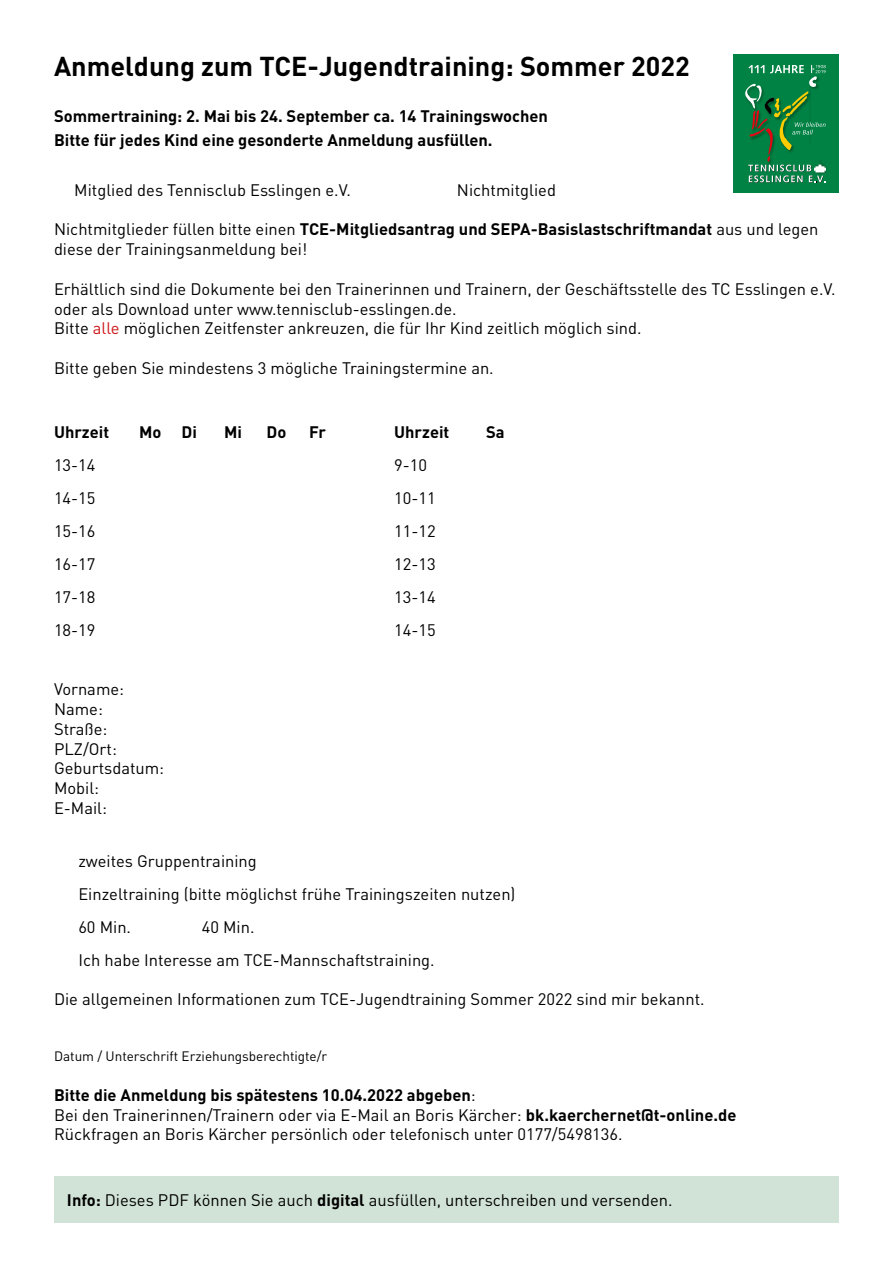
<style>
.page{position:relative;width:893px;height:1263px;background:#fff}
.page>*{position:absolute;margin:0;border:0;box-sizing:border-box;transform-origin:0 0}
.t1{font:700 27px "DIN";color:#000}
.t2{font:16.5px/19.8px "DIN";color:#000}
.t3{font:700 16.5px/24px "DIN";color:#000}
.t4{font:13.5px "DIN";color:#000}
.s1{font-weight:700}
.s2{color:#cd1719}
</style>
<div class="page">
<div style="left:734px;top:54px;width:105px;height:139px;background:#008244"></div>
<svg style="left:746px;top:65px;width:80px;height:118px"></svg>
<img style="left:814px;top:160px;width:12px;height:14px">
<div style="left:54px;top:1176px;width:785px;height:46px;background:#d1e3d6"></div>
<h1 class="t1" style="left:54px;top:49px;width:637px">Anmeldung zum TCE-Jugendtraining: Sommer 2022</h1>
<p class="t3" style="left:54px;top:103px;width:495px">Sommertraining: 2. Mai bis 24. September ca. 14 Trainingswochen<br>Bitte für jedes Kind eine gesonderte Anmeldung ausfüllen.</p>
<p class="t2" style="left:74px;top:180px;width:278px">Mitglied des Tennisclub Esslingen e.V.</p>
<p class="t2" style="left:457px;top:180px;width:101px">Nichtmitglied</p>
<p class="t2" style="left:54px;top:219px;width:766px">Nichtmitglieder füllen bitte einen <span class="s1">TCE-Mitgliedsantrag und SEPA-Basislastschriftmandat</span> aus und legen diese der Trainingsanmeldung bei!</p>
<p class="t2" style="left:54px;top:279px;width:783px">Erhältlich sind die Dokumente bei den Trainerinnen und Trainern, der Geschäftsstelle des TC Esslingen e.V. oder als Download unter www.tennisclub-esslingen.de.<br>Bitte <span class="s2">alle</span> möglichen Zeitfenster ankreuzen, die für Ihr Kind zeitlich möglich sind.</p>
<p class="t2" style="left:54px;top:358px;width:441px">Bitte geben Sie mindestens 3 mögliche Trainingstermine an.</p>
<p class="t3" style="left:54px;top:419px;width:57px">Uhrzeit</p>
<p class="t3" style="left:139px;top:419px;width:59px">Mo Di</p>
<p class="t3" style="left:224px;top:419px;width:19px">Mi</p>
<p class="t3" style="left:267px;top:419px;width:21px">Do</p>
<p class="t3" style="left:309px;top:419px;width:18px">Fr</p>
<p class="t3" style="left:394px;top:419px;width:57px">Uhrzeit</p>
<p class="t3" style="left:486px;top:419px;width:20px">Sa</p>
<p class="t2" style="left:54px;top:454px;width:43px">13-14</p>
<p class="t2" style="left:394px;top:454px;width:34px">9-10</p>
<p class="t2" style="left:54px;top:487px;width:43px">14-15</p>
<p class="t2" style="left:394px;top:487px;width:43px">10-11</p>
<p class="t2" style="left:54px;top:520px;width:43px">15-16</p>
<p class="t2" style="left:394px;top:520px;width:43px">11-12</p>
<p class="t2" style="left:54px;top:553px;width:43px">16-17</p>
<p class="t2" style="left:394px;top:553px;width:43px">12-13</p>
<p class="t2" style="left:54px;top:586px;width:43px">17-18</p>
<p class="t2" style="left:394px;top:586px;width:43px">13-14</p>
<p class="t2" style="left:54px;top:619px;width:43px">18-19</p>
<p class="t2" style="left:394px;top:619px;width:43px">14-15</p>
<p class="t2" style="left:54px;top:679px;width:112px">Vorname:<br>Name:<br>Straße:<br>PLZ/Ort:<br>Geburtsdatum:<br>Mobil:<br>E-Mail:</p>
<p class="t2" style="left:78px;top:844px;width:439px;line-height:33px">zweites Gruppentraining<br>Einzeltraining (bitte möglichst frühe Trainingszeiten nutzen)<br>60 Min.</p>
<p class="t2" style="left:78px;top:910px;width:358px;line-height:33px;text-indent:123px">40 Min.<br>Ich habe Interesse am TCE-Mannschaftstraining.</p>
<p class="t2" style="left:54px;top:989px;width:652px">Die allgemeinen Informationen zum TCE-Jugendtraining Sommer 2022 sind mir bekannt.</p>
<p class="t4" style="left:54px;top:1048px;width:275px">Datum / Unterschrift Erziehungsberechtigte/r</p>
<p class="t2" style="left:54px;top:1084px;width:684px"><span class="s1">Bitte die Anmeldung bis spätestens 10.04.2022 abgeben</span>:<br>Bei den Trainerinnen/Trainern oder via E-Mail an Boris Kärcher: <span class="s1">bk.kaerchernet@t-online.de<br></span>Rückfragen an Boris Kärcher persönlich oder telefonisch unter 0177/5498136.</p>
<p class="t2" style="left:67px;top:1190px;width:607px"><span class="s1">Info:</span> Dieses PDF können Sie auch <span class="s1">digital</span> ausfüllen, unterschreiben und versenden.</p>
</div>
